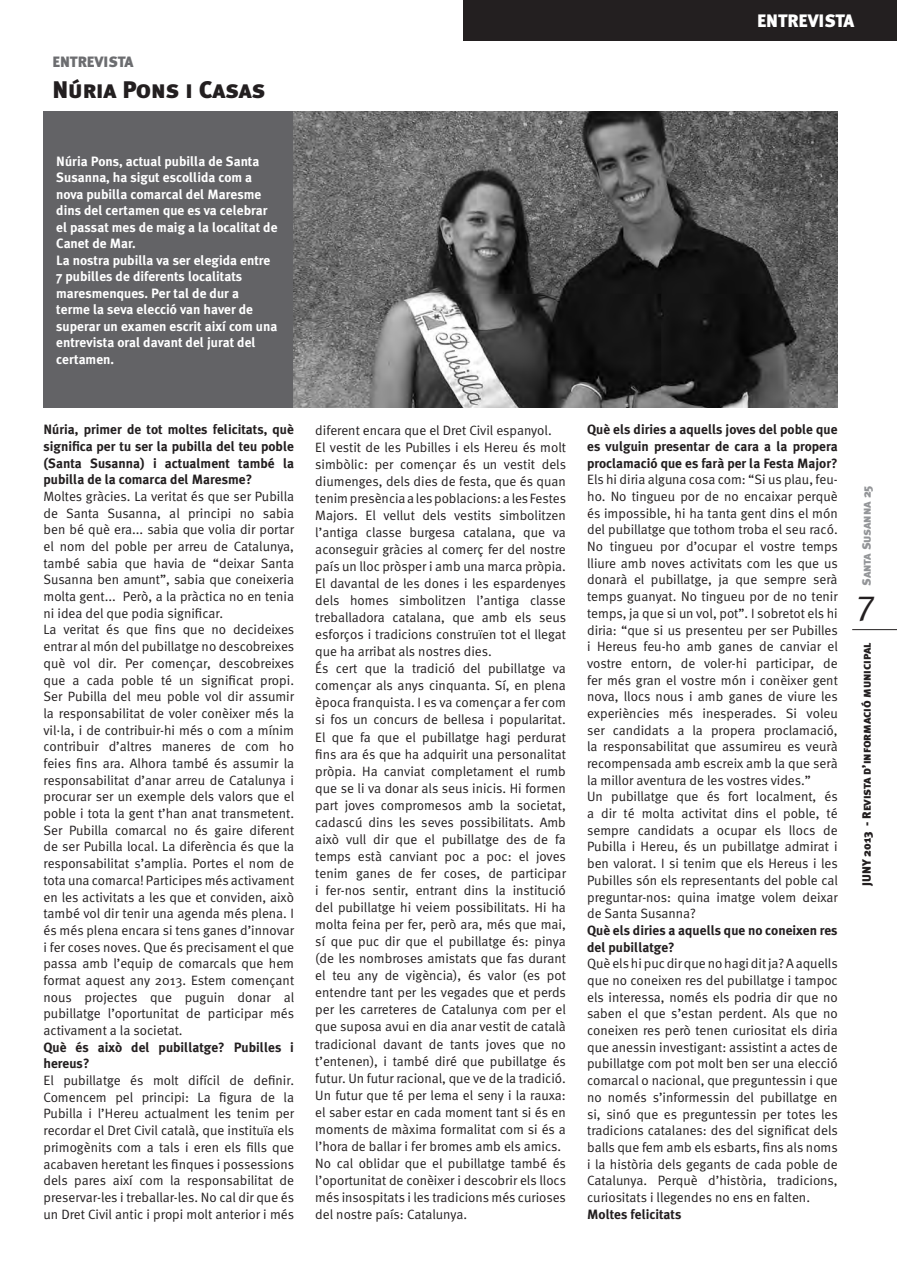
<style>
.page{position:relative;width:897px;height:1263px;background:#fff}
.page>*{position:absolute;margin:0;border:0;box-sizing:border-box;transform-origin:0 0}
.t1{font:36px "Meta Plus Normal Caps";color:#231f20}
.t2{font:24px "Meta Black Caps";letter-spacing:-.005em;color:#231f20}
.t3{font:18px "Meta Black Caps";color:#fff}
.t4{font:15px "Meta Black Caps";color:#6c6d70}
.t5{font:13.5px/16.6px "Meta Normal";color:#231f20}
.t6{font:700 13.5px/16.6px "Meta Plus";color:#231f20;text-align:justify}
.t7{font:700 13.5px/16.5px "Meta Plus";color:#fff}
.t8{font:12px "Meta Black Caps";color:#231f20}
.t9{font:12px "Meta Black Caps";letter-spacing:-.015em;color:#939598}
</style>
<div class="page">
<div style="left:463px;top:0;width:433px;height:41px;background:#231f20"></div>
<div style="left:43px;top:111px;width:251px;height:297px;background:#636366"></div>
<hr style="left:851px;top:629px;width:45px;height:1px;background:#231f20">
<img style="left:294px;top:111px;width:543px;height:297px">
<p class="t4" style="left:52px;top:53px;width:82px">ENTREVISTA</p>
<h2 class="t2" style="left:52px;top:75px;width:215px">Núria Pons i Casas</h2>
<p class="t7" style="left:56px;top:153px;width:223px">Núria Pons, actual pubilla de Santa<br>Susanna, ha sigut escollida com a nova pubilla comarcal del Maresme dins del certamen que es va celebrar el passat mes de maig a la localitat de<br>Canet de Mar.<br>La nostra pubilla va ser elegida entre<br>7 pubilles de diferents localitats maresmenques. Per tal de dur a<br>terme la seva elecció van haver de superar un examen escrit així com una entrevista oral davant del jurat del certamen.</p>
<h3 class="t3" style="left:756px;top:10px;width:99px">ENTREVISTA</h3>
<p class="t6" style="left:43px;top:421px;width:252px">Núria, primer de tot moltes felicitats, què significa per tu ser la pubilla del teu poble (Santa Susanna) i actualment també la pubilla de la comarca del Maresme?</p>
<p class="t5" style="left:43px;top:488px;width:252px">Moltes gràcies. La veritat és que ser Pubilla de Santa Susanna, al principi no sabia ben bé què era... sabia que volia dir portar el nom del poble per arreu de Catalunya, també sabia que havia de “deixar Santa Susanna ben amunt”, sabia que coneixeria molta gent... Però, a la pràctica no en tenia ni idea del que podia significar.<br>La veritat és que fins que no decideixes entrar al món del pubillatge no descobreixes què vol dir. Per començar, descobreixes que a cada poble té un significat propi.<br>Ser Pubilla del meu poble vol dir assumir la responsabilitat de voler conèixer més la vil·la, i de contribuir-hi més o com a mínim contribuir d’altres maneres de com ho feies fins ara. Alhora també és assumir la responsabilitat d’anar arreu de Catalunya i procurar ser un exemple dels valors que el poble i tota la gent t’han anat transmetent.<br>Ser Pubilla comarcal no és gaire diferent de ser Pubilla local. La diferència és que la responsabilitat s’amplia. Portes el nom de tota una comarca! Participes més activament en les activitats a les que et conviden, això també vol dir tenir una agenda més plena. I és més plena encara si tens ganes d’innovar i fer coses noves. Que és precisament el que passa amb l’equip de comarcals que hem format aquest any 2013. Estem començant nous projectes que puguin donar al pubillatge l’oportunitat de participar més activament a la societat.</p>
<p class="t6" style="left:43px;top:1038px;width:252px">Què és això del pubillatge? Pubilles i hereus?</p>
<p class="t5" style="left:43px;top:1072px;width:252px;text-align:justify">El pubillatge és molt difícil de definir.<br>Comencem pel principi: La figura de la Pubilla i l’Hereu actualment les tenim per recordar el Dret Civil català, que instituïa els primogènits com a tals i eren els fills que acabaven heretant les finques i possessions dels pares així com la responsabilitat de preservar-les i treballar-les. No cal dir que és un Dret Civil antic i propi molt anterior i més</p>
<p class="t5" style="left:315px;top:421px;width:252px;line-height:17.1px">diferent encara que el Dret Civil espanyol.<br>El vestit de les Pubilles i els Hereu és molt simbòlic: per començar és un vestit dels diumenges, dels dies de festa, que és quan tenim presència a les poblacions: a les Festes Majors. El vellut dels vestits simbolitzen l’antiga classe burgesa catalana, que va aconseguir gràcies al comerç fer del nostre país un lloc pròsper i amb una marca pròpia.<br>El davantal de les dones i les espardenyes dels homes simbolitzen l’antiga classe treballadora catalana, que amb els seus esforços i tradicions construïen tot el llegat que ha arribat als nostres dies.<br>És cert que la tradició del pubillatge va començar als anys cinquanta. Sí, en plena època franquista. I es va començar a fer com si fos un concurs de bellesa i popularitat.<br>El que fa que el pubillatge hagi perdurat fins ara és que ha adquirit una personalitat pròpia. Ha canviat completament el rumb que se li va donar als seus inicis. Hi formen part joves compromesos amb la societat, cadascú dins les seves possibilitats. Amb això vull dir que el pubillatge des de fa temps està canviant poc a poc: el joves tenim ganes de fer coses, de participar i fer-nos sentir, entrant dins la institució del pubillatge hi veiem possibilitats. Hi ha molta feina per fer, però ara, més que mai, sí que puc dir que el pubillatge és: pinya (de les nombroses amistats que fas durant el teu any de vigència), és valor (es pot entendre tant per les vegades que et perds per les carreteres de Catalunya com per el que suposa avui en dia anar vestit de català tradicional davant de tants joves que no t’entenen), i també diré que pubillatge és futur. Un futur racional, que ve de la tradició.<br>Un futur que té per lema el seny i la rauxa: el saber estar en cada moment tant si és en moments de màxima formalitat com si és a l’hora de ballar i fer bromes amb els amics.<br>No cal oblidar que el pubillatge també és l’oportunitat de conèixer i descobrir els llocs més insospitats i les tradicions més curioses del nostre país: Catalunya.</p>
<p class="t6" style="left:587px;top:421px;width:252px">Què els diries a aquells joves del poble que es vulguin presentar de cara a la propera proclamació que es farà per la Festa Major?</p>
<p class="t5" style="left:587px;top:471px;width:252px">Els hi diria alguna cosa com: “Si us plau, feu&shy;ho. No tingueu por de no encaixar perquè és impossible, hi ha tanta gent dins el món del pubillatge que tothom troba el seu racó.<br>No tingueu por d’ocupar el vostre temps lliure amb noves activitats com les que us donarà el pubillatge, ja que sempre serà temps guanyat. No tingueu por de no tenir temps, ja que si un vol, pot”. I sobretot els hi diria: “que si us presenteu per ser Pubilles i Hereus feu-ho amb ganes de canviar el vostre entorn, de voler-hi participar, de fer més gran el vostre món i conèixer gent nova, llocs nous i amb ganes de viure les experiències més inesperades. Si voleu ser candidats a la propera proclamació, la responsabilitat que assumireu es veurà recompensada amb escreix amb la que serà la millor aventura de les vostres vides.”<br>Un pubillatge que és fort localment, és a dir té molta activitat dins el poble, té sempre candidats a ocupar els llocs de Pubilla i Hereu, és un pubillatge admirat i ben valorat. I si tenim que els Hereus i les Pubilles són els representants del poble cal preguntar-nos: quina imatge volem deixar de Santa Susanna?</p>
<p class="t6" style="left:587px;top:922px;width:252px">Què els diries a aquells que no coneixen res del pubillatge?</p>
<p class="t5" style="left:587px;top:955px;width:252px;text-align:justify">Què els hi puc dir que no hagi dit ja? A aquells que no coneixen res del pubillatge i tampoc els interessa, només els podria dir que no saben el que s’estan perdent. Als que no coneixen res però tenen curiositat els diria que anessin investigant: assistint a actes de pubillatge com pot molt ben ser una elecció comarcal o nacional, que preguntessin i que no només s’informessin del pubillatge en si, sinó que es preguntessin per totes les tradicions catalanes: des del significat dels balls que fem amb els esbarts, fins als noms i la història dels gegants de cada poble de Catalunya. Perquè d’història, tradicions, curiositats i llegendes no ens en falten.</p>
<p class="t6" style="left:587px;top:1205px;width:96px">Moltes felicitats</p>
<p class="t9" style="left:858px;top:586px;width:102px;rotate:-90deg">Santa Susanna 25</p>
<h1 class="t1" style="left:856px;top:587px;width:21px">7</h1>
<p class="t8" style="left:858px;top:886px;width:245px;rotate:-90deg">JUNY 2013 - Revista d’informació municipal</p>
</div>
